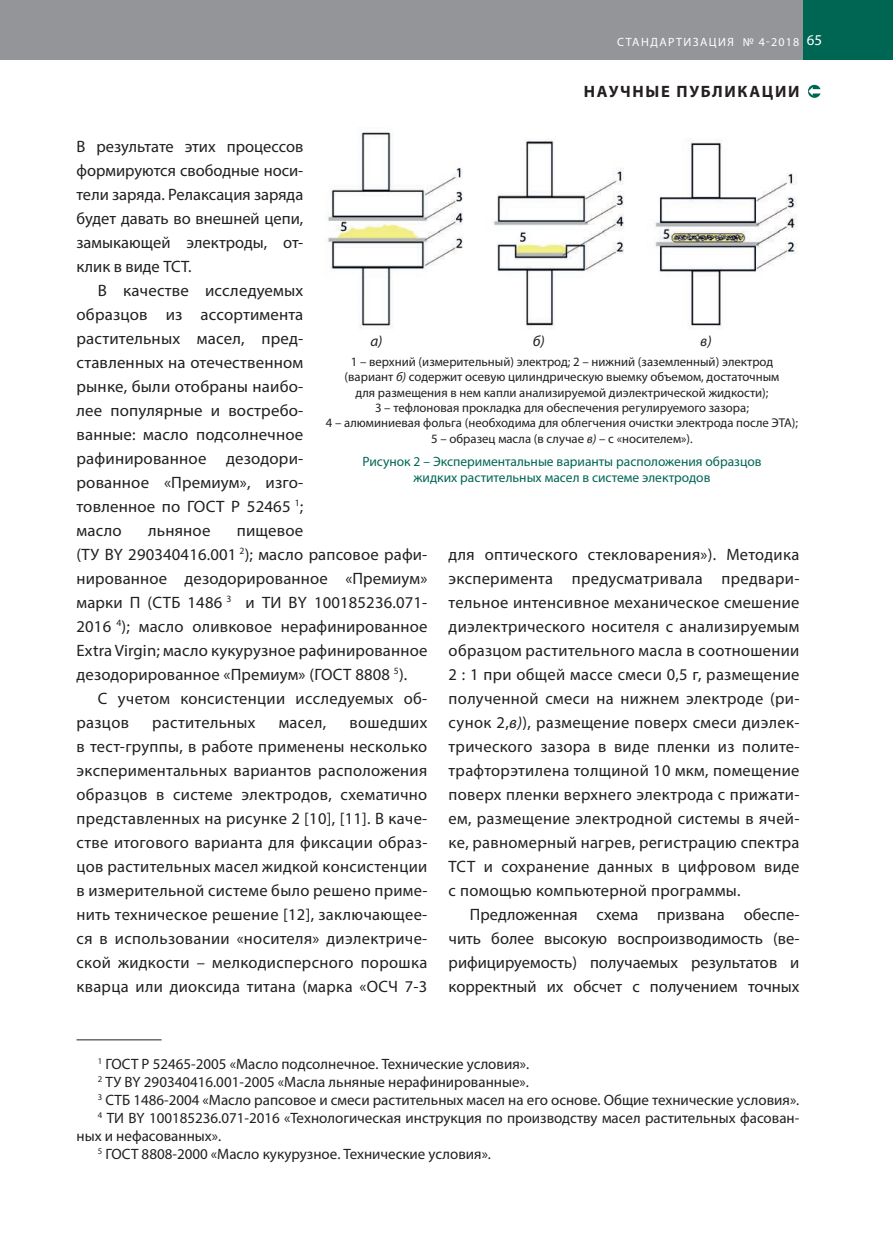
<style>
.page{position:relative;width:893px;height:1255px;background:#fff}
.page>*{position:absolute;margin:0;border:0;box-sizing:border-box;transform-origin:0 0}
.t1{font:16.5px/24px "Myriad Pro";letter-spacing:.01em;color:#231f20;text-align:justify}
.t2{font:700 16.5px "Myriad Pro";letter-spacing:.1em;color:#231f20}
.t3{font:15px "Myriad Pro";color:#231f20}
.t4{font:italic 15px "Myriad Pro";color:#231f20}
.t5{font:13.5px/16.2px "Myriad Pro";color:#006654;text-align:center}
.t6{font:12.75px/15.3px "Myriad Pro";color:#231f20;text-align:center}
.t7{font:12px "Myriad Pro";letter-spacing:.12em;color:#fff}
.s1{font-size:15px}
.s2{font-style:italic}
</style>
<div class="page">
<div style="left:0;top:0;width:893px;height:60px;background:#939598"></div>
<div style="left:804px;top:0;width:89px;height:60px;background:#006654"></div>
<svg style="left:808px;top:85px;width:13px;height:13px"></svg>
<hr style="left:77px;top:1039px;width:85px;height:1px;background:#231f20">
<img style="left:327px;top:132px;width:470px;height:197px">
<p class="t7" style="left:617px;top:34px;width:207px">СТАНДАРТИЗАЦИЯ № 4-2018 <span class="s1">65</span></p>
<p class="t2" style="left:584px;top:81px;width:217px">НАУЧНЫЕ ПУБЛИКАЦИИ</p>
<p class="t1" style="left:77px;top:134px;width:228px">В результате этих процессов формируются свободные носи&shy;тели заряда. Релаксация заряда будет давать во внешней цепи, замыкающей электроды, от&shy;клик в виде ТСТ.</p>
<p class="t1" style="left:77px;top:278px;width:228px;text-indent:21px">В качестве исследуемых образцов из ассортимента растительных масел, пред&shy;ставленных на отечественном рынке, были отобраны наибо&shy;лее популярные и востребо&shy;ванные: масло подсолнечное рафинированное дезодори&shy;рованное «Премиум», изго&shy;товленное по ГОСТ Р 52465 <sup>1</sup>; масло</p>
<p class="t4" style="left:370px;top:331px;width:14px">а)</p>
<p class="t4" style="left:533px;top:331px;width:13px">б)</p>
<p class="t4" style="left:700px;top:331px;width:13px">в)</p>
<p class="t6" style="left:326px;top:354px;width:474px">1 – верхний (измерительный) электрод; 2 – нижний (заземленный) электрод (вариант <span class="s2">б)</span> содержит осевую цилиндрическую выемку объемом, достаточным<br>для размещения в нем капли анализируемой диэлектрической жидкости);<br>3 – тефлоновая прокладка для обеспечения регулируемого зазора;<br>4 – алюминиевая фольга (необходима для облегчения очистки электрода после ЭТА); 5 – образец масла (в случае <span class="s2">в)</span> – с «носителем»).</p>
<p class="t5" style="left:362px;top:453px;width:401px">Рисунок 2 – Экспериментальные варианты расположения образцов жидких растительных масел в системе электродов</p>
<p class="t1" style="left:77px;top:518px;width:352px;text-align:left;text-indent:160px">пищевое<br>(ТУ ВY 290340416.001 <sup>2</sup>); масло рапсовое рафи&shy;нированное дезодорированное «Премиум» марки П (СТБ 1486 <sup>3</sup> и ТИ ВY 100185236.071- 2016 <sup>4</sup>); масло оливковое нерафинированное Extra Virgin; масло кукурузное рафинированное дезодорированное «Премиум» (ГОСТ 8808 <sup>5</sup>).</p>
<p class="t1" style="left:77px;top:686px;width:352px;text-indent:21px">С учетом консистенции исследуемых об&shy;разцов</p>
<p class="t1" style="left:148px;top:518px;width:64px">льняное</p>
<p class="t1" style="left:449px;top:542px;width:352px">для оптического стекловарения»). Методика эксперимента предусматривала предвари&shy;тельное интенсивное механическое смешение диэлектрического носителя с анализируемым образцом растительного масла в соотношении 2 : 1 при общей массе смеси 0,5 г, размещение полученной смеси на нижнем электроде (ри&shy;сунок 2,<span class="s2">в)</span>), размещение поверх смеси диэлек&shy;трического зазора в виде пленки из полите&shy;трафторэтилена толщиной 10 мкм, помещение поверх пленки верхнего электрода с прижати&shy;ем, размещение электродной системы в ячей&shy;ке, равномерный нагрев, регистрацию спектра ТСТ и сохранение данных в цифровом виде с помощью компьютерной программы.</p>
<p class="t1" style="left:449px;top:902px;width:352px;text-indent:21px">Предложенная схема призвана обеспе&shy;чить более высокую воспроизводимость (ве&shy;рифицируемость) получаемых результатов и корректный их обсчет с получением точных</p>
<p class="t1" style="left:77px;top:710px;width:352px;text-indent:273px">вошедших в тест-группы, в работе применены несколько экспериментальных вариантов расположения образцов в системе электродов, схематично представленных на рисунке 2 [10], [11]. В каче&shy;стве итогового варианта для фиксации образ&shy;цов растительных масел жидкой консистенции в измерительной системе было решено приме&shy;нить техническое решение [12], заключающее&shy;ся в использовании «носителя» диэлектриче&shy;ской жидкости – мелкодисперсного порошка кварца или диоксида титана (марка «ОСЧ 7-3</p>
<p class="t1" style="left:152px;top:710px;width:105px">растительных</p>
<p class="t1" style="left:279px;top:710px;width:49px">масел,</p>
<p class="t3" style="left:98px;top:1054px;width:433px"><sup>1</sup> ГОСТ Р 52465-2005 «Масло подсолнечное. Технические условия».</p>
<p class="t3" style="left:98px;top:1072px;width:433px"><sup>2</sup> ТУ ВY 290340416.001-2005 «Масла льняные нерафинированные».</p>
<p class="t3" style="left:98px;top:1090px;width:703px"><sup>3</sup> СТБ 1486-2004 «Масло рапсовое и смеси растительных масел на его основе. Общие технические условия».</p>
<p class="t3" style="left:98px;top:1108px;width:703px"><sup>4</sup> ТИ ВY 100185236.071-2016 «Технологическая инструкция по производству масел растительных фасован-</p>
<p class="t3" style="left:77px;top:1126px;width:146px">ных и нефасованных».</p>
<p class="t3" style="left:98px;top:1144px;width:395px"><sup>5</sup> ГОСТ 8808-2000 «Масло кукурузное. Технические условия».</p>
</div>
